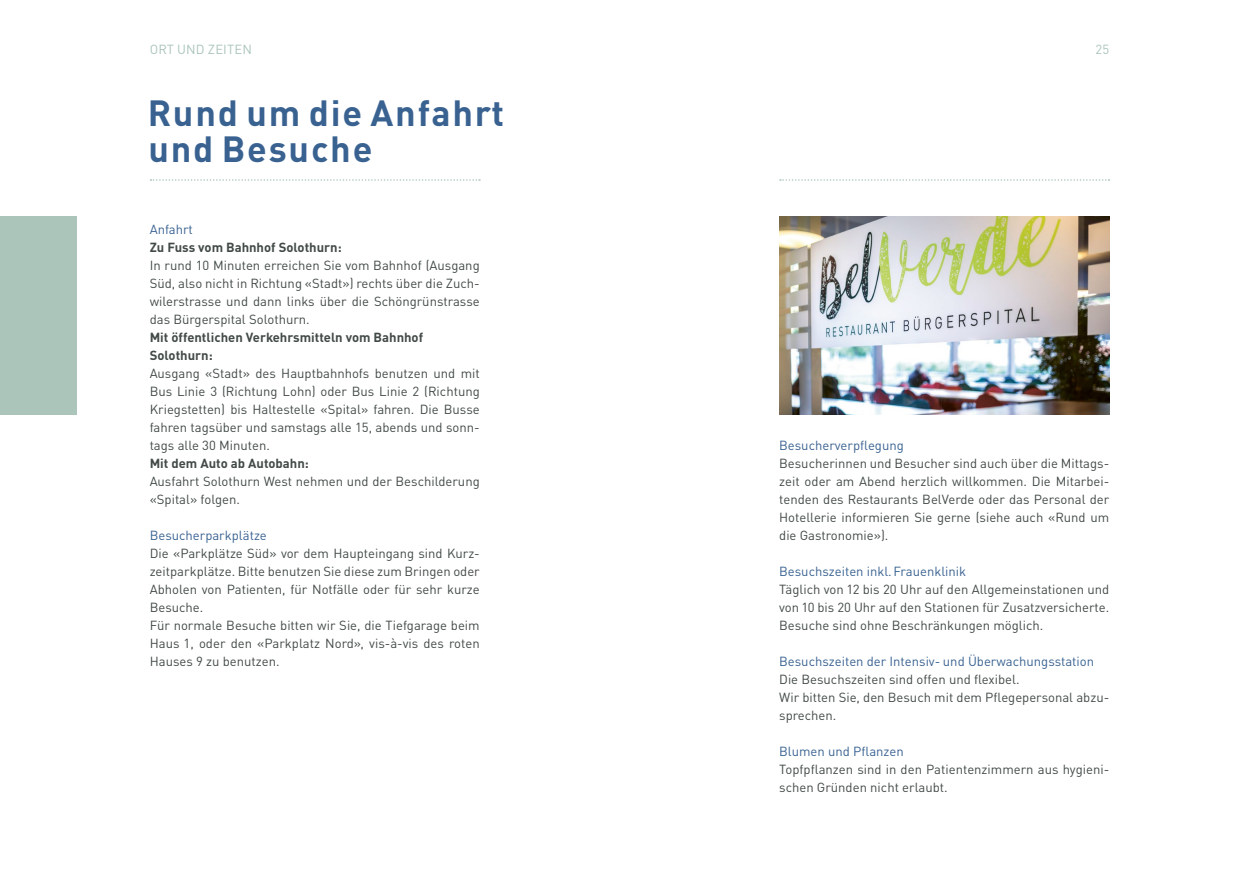
<style>
.page{position:relative;width:1259px;height:893px;background:#fff}
.page>*{position:absolute;margin:0;border:0;box-sizing:border-box;transform-origin:0 0}
._04_Obertitel{font:700 36px/36px "DINOT";letter-spacing:.05em;color:#396291}
._02_Grundtext_8_7_12{font:13.05px/18px "DINOT";color:#424a48;text-align:justify}
._04_Titel{font:13.05px "DINOT";color:#396291}
._02_Grundtext_8_7_12-2{font:700 13.05px "DINOT";color:#424a48}
._00_Paginierung_Spitzmarken{font:13.05px "DINOT";letter-spacing:.01em;color:#abc5bb}
</style>
<div class="page">
<img style="left:779px;top:216px;width:330px;height:198px">
<div style="left:0;top:216px;width:77px;height:198px;background:#abc5bb"></div>
<svg style="left:150px;top:179px;width:330px;height:2px"></svg>
<svg style="left:780px;top:179px;width:329px;height:2px"></svg>
<p class="_00_Paginierung_Spitzmarken" style="left:150px;top:39px;width:104px">ORT UND ZEITEN</p>
<p class="_04_Obertitel" style="left:148px;top:92px;width:358px">Rund um die Anfahrt und Besuche</p>
<p class="_04_Titel" style="left:150px;top:219px;width:45px">Anfahrt</p>
<p class="_02_Grundtext_8_7_12-2" style="left:150px;top:237px;width:193px">Zu Fuss vom Bahnhof Solothurn:</p>
<p class="_02_Grundtext_8_7_12" style="left:150px;top:255px;width:331px">In rund 10 Minuten erreichen Sie vom Bahnhof (Ausgang Süd, also nicht in Richtung «Stadt») rechts über die Zuch&shy;wilerstrasse und dann links über die Schöngrünstrasse das Bürgerspital Solothurn.</p>
<p class="_02_Grundtext_8_7_12-2" style="left:150px;top:327px;width:275px">Mit öffentlichen Verkehrsmitteln vom Bahnhof</p>
<p class="_02_Grundtext_8_7_12-2" style="left:150px;top:345px;width:64px">Solothurn:</p>
<p class="_02_Grundtext_8_7_12" style="left:150px;top:363px;width:331px">Ausgang «Stadt» des Hauptbahnhofs benutzen und mit Bus Linie 3 (Richtung Lohn) oder Bus Linie 2 (Richtung Kriegstetten) bis Haltestelle «Spital» fahren. Die Busse fahren tagsüber und samstags alle 15, abends und sonn&shy;tags alle 30 Minuten.</p>
<p class="_02_Grundtext_8_7_12-2" style="left:150px;top:453px;width:161px">Mit dem Auto ab Autobahn:</p>
<p class="_02_Grundtext_8_7_12" style="left:150px;top:471px;width:331px">Ausfahrt Solothurn West nehmen und der Beschilderung «Spital» folgen.</p>
<p class="_04_Titel" style="left:150px;top:525px;width:119px">Besucherparkplätze</p>
<p class="_02_Grundtext_8_7_12" style="left:150px;top:543px;width:331px">Die «Parkplätze Süd» vor dem Haupteingang sind Kurz&shy;zeitparkplätze. Bitte benutzen Sie diese zum Bringen oder Abholen von Patienten, für Notfälle oder für sehr kurze Besuche.</p>
<p class="_02_Grundtext_8_7_12" style="left:150px;top:615px;width:331px">Für normale Besuche bitten wir Sie, die Tiefgarage beim Haus 1, oder den «Parkplatz Nord», vis-à-vis des roten Hauses 9 zu benutzen.</p>
<p class="_00_Paginierung_Spitzmarken" style="left:1095px;top:39px;width:15px">25</p>
<p class="_04_Titel" style="left:779px;top:435px;width:126px">Besucherverpflegung</p>
<p class="_02_Grundtext_8_7_12" style="left:779px;top:453px;width:331px">Besucherinnen und Besucher sind auch über die Mittags&shy;zeit oder am Abend herzlich willkommen. Die Mitarbei&shy;tenden des Restaurants BelVerde oder das Personal der Hotellerie informieren Sie gerne (siehe auch «Rund um die Gastronomie»).</p>
<p class="_04_Titel" style="left:779px;top:561px;width:188px">Besuchszeiten inkl.Frauenklinik</p>
<p class="_02_Grundtext_8_7_12" style="left:779px;top:579px;width:331px">Täglich von 12 bis 20 Uhr auf den Allgemeinstationen und von 10 bis 20 Uhr auf den Stationen für Zusatzversicherte.<br>Besuche sind ohne Beschränkungen möglich.</p>
<p class="_04_Titel" style="left:779px;top:651px;width:316px">Besuchszeiten der Intensiv- und Überwachungsstation</p>
<p class="_02_Grundtext_8_7_12" style="left:779px;top:669px;width:242px">Die Besuchszeiten sind offen und flexibel.</p>
<p class="_02_Grundtext_8_7_12" style="left:779px;top:687px;width:331px">Wir bitten Sie, den Besuch mit dem Pflegepersonal abzu&shy;sprechen.</p>
<p class="_04_Titel" style="left:779px;top:741px;width:126px">Blumen und Pflanzen</p>
<p class="_02_Grundtext_8_7_12" style="left:779px;top:759px;width:331px">Topfpflanzen sind in den Patientenzimmern aus hygieni&shy;schen Gründen nicht erlaubt.</p>
</div>
